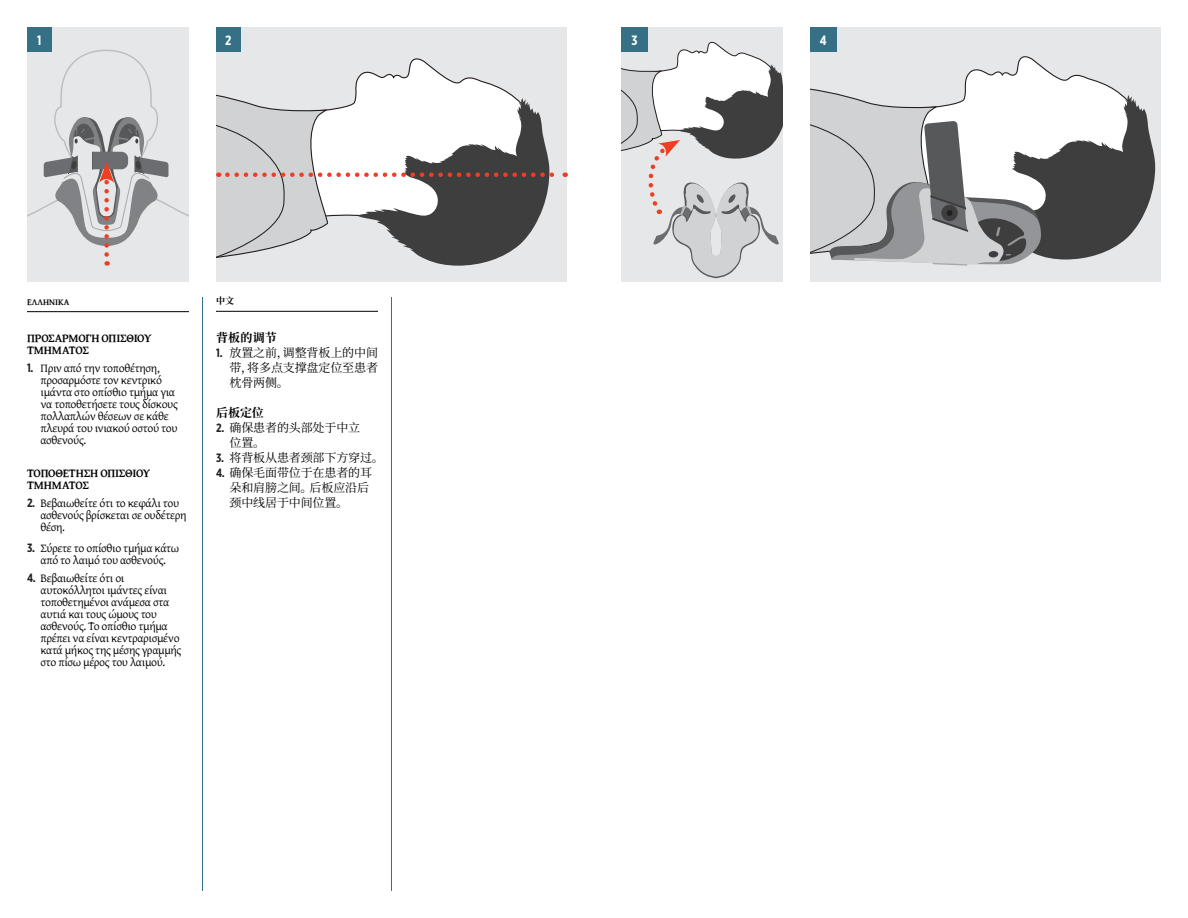
<style>
.page{position:relative;width:1188px;height:918px;background:#fff}
.page>*{position:absolute;margin:0;border:0;box-sizing:border-box;transform-origin:0 0}
.Table_Head{font:700 13.5px "Gotham X Narrow";color:#fff}
.t1{font:12px/12px "Gentium Plus";letter-spacing:-.03em;color:#000}
.t2{font:12px/15px "Source Han Serif SC";letter-spacing:-.01em;color:#000}
.Subhead{font:700 12px/12px "Gentium Plus";letter-spacing:-.02em;color:#000}
.Subhead-2{font:700 12px "Source Han Serif SC";letter-spacing:.01em;color:#000}
.Language_Header{font:700 9px "Gentium Plus";color:#000}
.Language_Header-2{font:700 9px "Source Han Serif SC";color:#000}
.s1{font-family:"Gotham X Narrow";font-weight:700;color:#231f20}
</style>
<div class="page">
<div style="left:216px;top:27px;width:351px;height:255px;background:#e6e7e9"></div>
<div style="left:27px;top:27px;width:162px;height:255px;background:#e6e7e9"></div>
<div style="left:621px;top:27px;width:162px;height:255px;background:#e6e7e9"></div>
<div style="left:810px;top:27px;width:351px;height:255px;background:#e6e7e9"></div>
<svg style="left:1017px;top:56px;width:27px;height:12px"></svg>
<svg style="left:810px;top:68px;width:346px;height:198px"></svg>
<hr style="left:27px;top:311px;width:162px;height:1px;background:#000">
<hr style="left:202px;top:297px;width:1px;height:594px;background:#367086">
<svg style="left:216px;top:70px;width:350px;height:196px"></svg>
<div style="left:27px;top:27px;width:25px;height:25px;background:#367086"></div>
<div style="left:216px;top:27px;width:25px;height:25px;background:#367086"></div>
<svg style="left:27px;top:49px;width:162px;height:217px"></svg>
<div style="left:621px;top:27px;width:27px;height:25px;background:#367086"></div>
<div style="left:810px;top:27px;width:27px;height:25px;background:#367086"></div>
<svg style="left:621px;top:41px;width:162px;height:237px"></svg>
<hr style="left:391px;top:297px;width:1px;height:594px;background:#367086">
<hr style="left:216px;top:311px;width:162px;height:1px;background:#000">
<p class="Table_Head" style="left:37px;top:32px;width:6px">1</p>
<p class="Table_Head" style="left:225px;top:32px;width:8px">2</p>
<p class="Table_Head" style="left:631px;top:32px;width:8px">3</p>
<p class="Table_Head" style="left:820px;top:32px;width:8px">4</p>
<p class="Language_Header" style="left:27px;top:293px;width:44px">ΕΛΛΗΝΙΚΑ</p>
<p class="Subhead" style="left:27px;top:331px;width:126px">ΠΡΟΣΑΡΜΟΓΗ ΟΠΙΣΘΙΟΥ<br>ΤΜΗΜΑΤΟΣ</p>
<p class="t1" style="left:40px;top:361px;width:139px;text-indent:-14px"><span class="s1">1.</span> Πριν από την τοποθέτηση, προσαρμόστε τον κεντρικό ιμάντα στο οπίσθιο τμήμα για να τοποθετήσετε τους δίσκους πολλαπλών θέσεων σε κάθε πλευρά του ινιακού οστού του ασθενούς.</p>
<p class="Subhead" style="left:27px;top:466px;width:125px">ΤΟΠΟΘΕΤΗΣΗ ΟΠΙΣΘΙΟΥ<br>ΤΜΗΜΑΤΟΣ</p>
<p class="t1" style="left:40px;top:496px;width:148px;text-indent:-14px"><span class="s1">2.</span> Βεβαιωθείτε ότι το κεφάλι του ασθενούς βρίσκεται σε ουδέτερη θέση.</p>
<p class="t1" style="left:27px;top:541px;width:154px;text-align:center"><span class="s1">3.</span> Σύρετε το οπίσθιο τμήμα κάτω από το λαιμό του ασθενούς.</p>
<p class="t1" style="left:40px;top:571px;width:142px;text-indent:-14px"><span class="s1">4.</span> Βεβαιωθείτε ότι οι αυτοκόλλητοι ιμάντες είναι τοποθετημένοι ανάμεσα στα αυτιά και τους ώμους του ασθενούς. Το οπίσθιο τμήμα πρέπει να είναι κεντραρισμένο κατά μήκος της μέσης γραμμής στο πίσω μέρος του λαιμού.</p>
<p class="Language_Header-2" style="left:216px;top:296px;width:19px">中文</p>
<p class="Subhead-2" style="left:216px;top:331px;width:62px">背板的调节</p>
<p class="t2" style="left:230px;top:345px;width:150px;text-align:justify;text-indent:-14px"><span class="s1">1.</span> 放置之前，调整背板上的中间带，将多点支撑盘定位至患者枕骨两侧。</p>
<p class="Subhead-2" style="left:216px;top:406px;width:49px">后板定位</p>
<p class="t2" style="left:230px;top:420px;width:132px;text-indent:-14px"><span class="s1">2.</span> 确保患者的头部处于中立位置。</p>
<p class="t2" style="left:216px;top:450px;width:169px"><span class="s1">3.</span> 将背板从患者颈部下方穿过。</p>
<p class="t2" style="left:230px;top:465px;width:144px;text-indent:-14px"><span class="s1">4.</span> 确保毛面带位于在患者的耳朵和肩膀之间。后板应沿后颈中线居于中间位置。</p>
</div>
